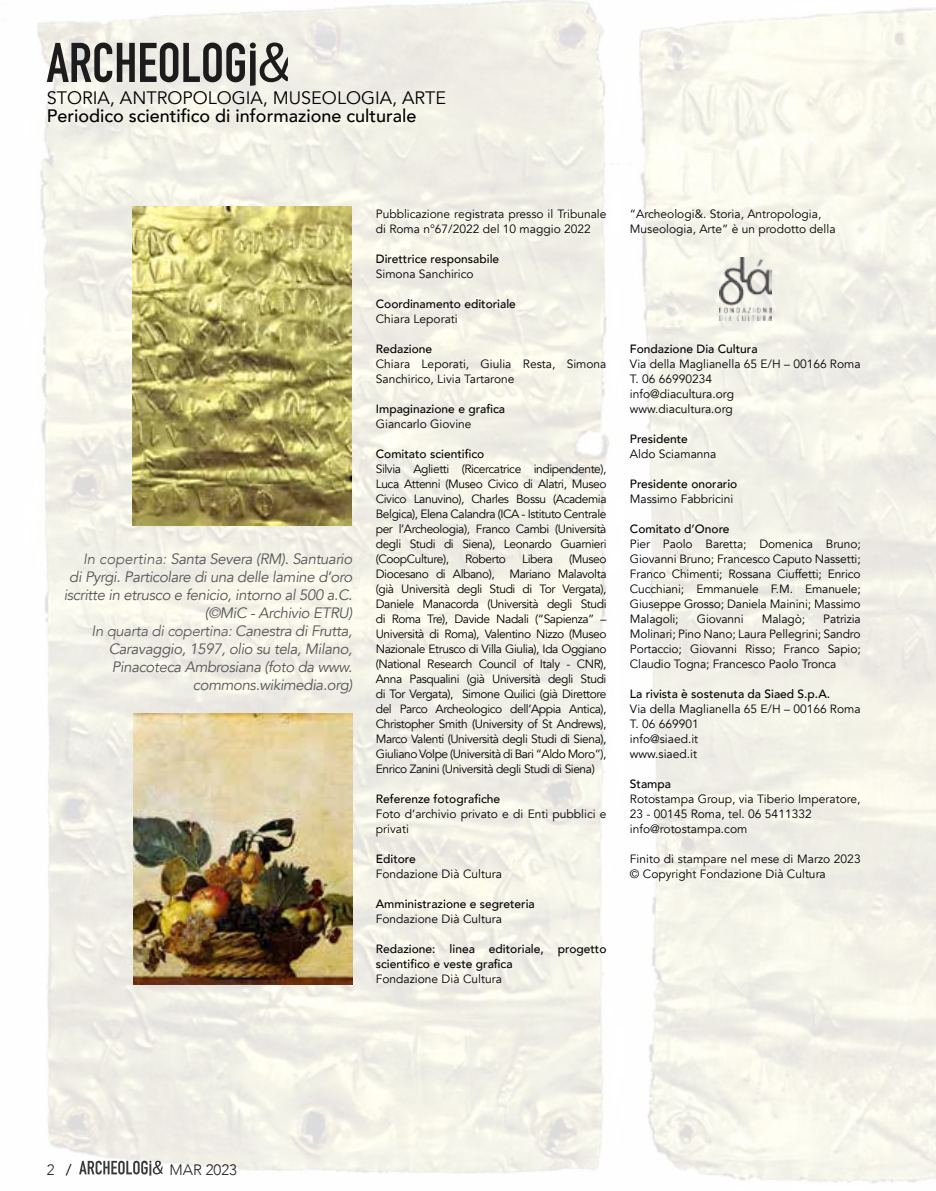
<style>
.page{position:relative;width:936px;height:1191px;background:#fff}
.page>*{position:absolute;margin:0;border:0;box-sizing:border-box;transform-origin:0 0}
.t1{font:500 18px "Avenir";color:#000}
.t2{font:18px "Avenir";color:#000}
.t3{font:italic 15px/18px "Avenir";letter-spacing:-.025em;color:#575656;text-align:right}
.t4{font:300 15px "Avenir";color:#000}
.t5{font:12px/15px "Avenir";color:#000}
.t6{font:500 12px/15px "Avenir";color:#000}
.t7{font:12px "Avenir";letter-spacing:-.035em;color:#000}
.s1{font-weight:300}
.s2{font-weight:500}
</style>
<div class="page">
<img style="left:37px;top:0;width:898px;height:1183px">
<svg style="left:47px;top:43px;width:241px;height:43px;background:#93928e"></svg>
<img style="left:719px;top:257px;width:52px;height:63px">
<img style="left:133px;top:713px;width:219px;height:271px">
<img style="left:132px;top:206px;width:219px;height:320px">
<h1 class="t2" style="left:47px;top:86px;width:401px">STORIA, ANTROPOLOGIA, MUSEOLOGIA, ARTE</h1>
<h1 class="t1" style="left:47px;top:104px;width:371px">Periodico scientifico di informazione culturale</h1>
<p class="t3" style="left:64px;top:550px;width:290px"><span class="s1">In copertina:</span> Santa Severa (RM). Santuario<br>di Pyrgi. Particolare di una delle lamine d’oro iscritte in etrusco e fenicio, intorno al 500 a.C. (©MiC - Archivio ETRU)<br><span class="s1">In quarta di copertina:</span> Canestra di Frutta, Caravaggio, 1597, olio su tela, Milano, Pinacoteca Ambrosiana (foto da www. commons.wikimedia.org)</p>
<p class="t5" style="left:376px;top:207px;width:232px">Pubblicazione registrata presso il Tribunale di Roma n°67/2022 del 10 maggio 2022</p>
<p class="t6" style="left:376px;top:252px;width:125px">Direttrice responsabile</p>
<p class="t5" style="left:376px;top:267px;width:99px">Simona Sanchirico</p>
<p class="t6" style="left:376px;top:297px;width:142px">Coordinamento editoriale</p>
<p class="t5" style="left:376px;top:312px;width:83px">Chiara Leporati</p>
<p class="t6" style="left:376px;top:342px;width:58px">Redazione</p>
<p class="t5" style="left:376px;top:357px;width:232px">Chiara Leporati, Giulia Resta, Simona<br>Sanchirico, Livia Tartarone</p>
<p class="t6" style="left:376px;top:402px;width:131px">Impaginazione e grafica</p>
<p class="t5" style="left:376px;top:417px;width:97px">Giancarlo Giovine</p>
<p class="t6" style="left:376px;top:447px;width:110px">Comitato scientifico</p>
<p class="t5" style="left:376px;top:462px;width:232px;text-align:justify">Silvia Aglietti (Ricercatrice indipendente), Luca Attenni (Museo Civico di Alatri, Museo Civico Lanuvino), Charles Bossu (Academia Belgica), Elena Calandra (ICA - Istituto Centrale per l’Archeologia), Franco Cambi (Università degli Studi di Siena), Leonardo Guarnieri (CoopCulture),</p>
<p class="t7" style="left:465px;top:551px;width:42px">Roberto</p>
<p class="t5" style="left:522px;top:552px;width:32px">Libera</p>
<p class="t5" style="left:376px;top:552px;width:232px;text-align:justify;text-indent:193px">(Museo Diocesano di Albano), Mariano Malavolta (già Università degli Studi di Tor Vergata), Daniele Manacorda (Università degli Studi di Roma Tre), Davide Nadali (“Sapienza” – Università di Roma), Valentino Nizzo (Museo Nazionale Etrusco di Villa Giulia), Ida Oggiano (National Research Council of Italy - CNR), Anna Pasqualini (già Università degli Studi di Tor Vergata), Simone Quilici (già Direttore del Parco Archeologico dell’Appia Antica), Christopher Smith (University of St Andrews), Marco Valenti (Università degli Studi di Siena), Giuliano Volpe (Università di Bari “Aldo Moro”), Enrico Zanini (Università degli Studi di Siena)</p>
<p class="t6" style="left:376px;top:792px;width:126px">Referenze fotografiche</p>
<p class="t5" style="left:376px;top:807px;width:232px">Foto d’archivio privato e di Enti pubblici e privati</p>
<p class="t6" style="left:376px;top:852px;width:42px">Editore</p>
<p class="t5" style="left:376px;top:867px;width:128px">Fondazione Dià Cultura</p>
<p class="t6" style="left:376px;top:897px;width:160px">Amministrazione e segreteria</p>
<p class="t5" style="left:376px;top:912px;width:128px">Fondazione Dià Cultura</p>
<p class="t6" style="left:376px;top:942px;width:232px">Redazione: linea editoriale, progetto scientifico e veste grafica</p>
<p class="t5" style="left:376px;top:972px;width:128px">Fondazione Dià Cultura</p>
<p class="t5" style="left:630px;top:207px;width:207px">“Archeologi&amp;. Storia, Antropologia,<br>Museologia, Arte” è un prodotto della</p>
<p class="t6" style="left:630px;top:342px;width:129px">Fondazione Dia Cultura</p>
<p class="t5" style="left:630px;top:357px;width:232px">Via della Maglianella 65 E/H – 00166 Roma<br>T. 06 66990234<br>info@diacultura.org<br>www.diacultura.org</p>
<p class="t6" style="left:630px;top:432px;width:60px">Presidente</p>
<p class="t5" style="left:630px;top:447px;width:88px">Aldo Sciamanna</p>
<p class="t6" style="left:630px;top:477px;width:109px">Presidente onorario</p>
<p class="t5" style="left:630px;top:492px;width:105px">Massimo Fabbricini</p>
<p class="t6" style="left:630px;top:522px;width:101px">Comitato d’Onore</p>
<p class="t5" style="left:630px;top:537px;width:232px;text-align:justify">Pier Paolo Baretta; Domenica Bruno; Giovanni Bruno; Francesco Caputo Nassetti; Franco Chimenti; Rossana Ciuffetti; Enrico Cucchiani; Emmanuele F.M. Emanuele; Giuseppe Grosso; Daniela Mainini; Massimo Malagoli;</p>
<p class="t5" style="left:696px;top:612px;width:48px">Giovanni</p>
<p class="t5" style="left:761px;top:612px;width:45px">Malagò;</p>
<p class="t5" style="left:630px;top:612px;width:232px;text-align:justify;text-indent:193px">Patrizia Molinari; Pino Nano; Laura Pellegrini; Sandro Portaccio; Giovanni Risso; Franco Sapio; Claudio Togna; Francesco Paolo Tronca</p>
<p class="t6" style="left:630px;top:687px;width:202px">La rivista è sostenuta da Siaed S.p.A.</p>
<p class="t5" style="left:630px;top:702px;width:232px">Via della Maglianella 65 E/H – 00166 Roma<br>T. 06 669901<br>info@siaed.it<br>www.siaed.it</p>
<p class="t6" style="left:630px;top:777px;width:43px">Stampa</p>
<p class="t5" style="left:630px;top:792px;width:232px">Rotostampa Group, via Tiberio Imperatore,<br>23 - 00145 Roma, tel. 06 5411332 info@rotostampa.com</p>
<p class="t5" style="left:630px;top:852px;width:232px">Finito di stampare nel mese di Marzo 2023 © Copyright Fondazione Dià Cultura</p>
<p class="t4" style="left:47px;top:1159px;width:26px">2 <span class="s2">/</span></p>
<p class="t4" style="left:169px;top:1159px;width:69px">MAR 2023</p>
</div>
